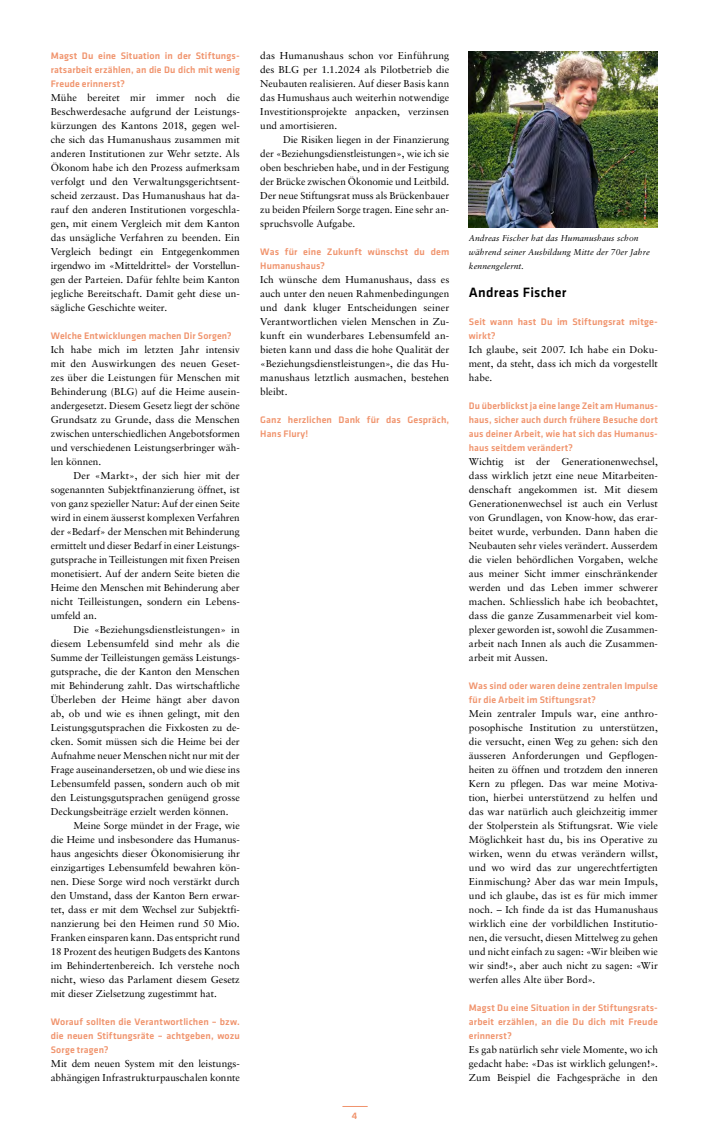
<style>
.page{position:relative;width:709px;height:1134px;background:#fff}
.page>*{position:absolute;margin:0;border:0;box-sizing:border-box;transform-origin:0 0}
.t1{font:500 14px "Klavika";letter-spacing:.02em;color:#000}
.t2{font:10px/14px "Sabon";color:#000;text-align:justify}
.t3{font:500 9.8px/14px "Klavika";letter-spacing:.01em;color:#f0936c;text-align:justify}
.t4{font:italic 8.5px/14px "Sabon";letter-spacing:.01em;color:#000}
</style>
<div class="page">
<svg style="left:342px;top:1106px;width:26px;height:1px"></svg>
<img style="left:469px;top:51px;width:189px;height:176px">
<p class="t3" style="left:51px;top:49px;width:190px">Magst Du eine Situation in der Stiftungs&shy;ratsarbeit erzählen, an die Du dich mit wenig Freude erinnerst?</p>
<p class="t2" style="left:51px;top:91px;width:190px">Mühe bereitet mir immer noch die Beschwerdesache aufgrund der Leistungs&shy;kürzungen des Kantons 2018, gegen wel&shy;che sich das Humanushaus zusammen mit anderen Institutionen zur Wehr setzte. Als Ökonom habe ich den Prozess aufmerksam verfolgt und den Verwaltungsgerichtsent&shy;scheid zerzaust. Das Humanushaus hat da&shy;rauf den anderen Institutionen vorgeschla&shy;gen, mit einem Vergleich mit dem Kanton das unsägliche Verfahren zu beenden. Ein Vergleich bedingt ein Entgegenkommen irgendwo im «Mitteldrittel» der Vorstellun&shy;gen der Parteien. Dafür fehlte beim Kanton jegliche Bereitschaft. Damit geht diese un&shy;sägliche Geschichte weiter.</p>
<p class="t3" style="left:51px;top:329px;width:182px">Welche Entwicklungen machen Dir Sorgen?</p>
<p class="t2" style="left:51px;top:343px;width:190px">Ich habe mich im letzten Jahr intensiv mit den Auswirkungen des neuen Geset&shy;zes über die Leistungen für Menschen mit Behinderung (BLG) auf die Heime ausein&shy;andergesetzt. Diesem Gesetz liegt der schöne Grundsatz zu Grunde, dass die Menschen zwischen unterschiedlichen Angebotsformen und verschiedenen Leistungserbringer wäh&shy;len können.</p>
<p class="t2" style="left:51px;top:469px;width:191px;text-indent:23px">Der «Markt», der sich hier mit der sogenannten Subjektfinanzierung öffnet, ist von ganz spezieller Natur: Auf der einen Seite wird in einem äusserst komplexen Verfahren der «Bedarf» der Menschen mit Behinderung ermittelt und dieser Bedarf in einer Leistungs&shy;gutsprache in Teilleistungen mit fixen Preisen monetisiert. Auf der andern Seite bieten die Heime den Menschen mit Behinderung aber nicht Teilleistungen, sondern ein Lebens&shy;umfeld an.</p>
<p class="t2" style="left:51px;top:623px;width:191px;text-indent:23px">Die «Beziehungsdienstleistungen» in diesem Lebensumfeld sind mehr als die Summe der Teilleistungen gemäss Leistungs&shy;gutsprache, die der Kanton den Menschen mit Behinderung zahlt. Das wirtschaftliche Überleben der Heime hängt aber davon ab, ob und wie es ihnen gelingt, mit den Leistungsgutsprachen die Fixkosten zu de&shy;cken. Somit müssen sich die Heime bei der Aufnahme neuer Menschen nicht nur mit der Frage auseinandersetzen, ob und wie diese ins Lebensumfeld passen, sondern auch ob mit den Leistungsgutsprachen genügend grosse Deckungsbeiträge erzielt werden können.</p>
<p class="t2" style="left:51px;top:819px;width:191px;text-indent:23px">Meine Sorge mündet in der Frage, wie die Heime und insbesondere das Humanus&shy;haus angesichts dieser Ökonomisierung ihr einzigartiges Lebensumfeld bewahren kön&shy;nen. Diese Sorge wird noch verstärkt durch den Umstand, dass der Kanton Bern erwar&shy;tet, dass er mit dem Wechsel zur Subjektfi&shy;nanzierung bei den Heimen rund 50 Mio.<br>Franken einsparen kann. Das entspricht rund 18 Prozent des heutigen Budgets des Kantons im Behindertenbereich. Ich verstehe noch nicht, wieso das Parlament diesem Gesetz mit dieser Zielsetzung zugestimmt hat.</p>
<p class="t3" style="left:51px;top:1015px;width:190px">Worauf sollten die Verantwortlichen – bzw. die neuen Stiftungsräte – achtgeben, wozu Sorge tragen?</p>
<p class="t2" style="left:51px;top:1057px;width:190px">Mit dem neuen System mit den leistungs&shy;abhängigen Infrastrukturpauschalen konnte</p>
<p class="t2" style="left:260px;top:49px;width:190px">das Humanushaus schon vor Einführung des BLG per 1.1.2024 als Pilotbetrieb die Neubauten realisieren. Auf dieser Basis kann das Humushaus auch weiterhin notwendige Investitionsprojekte anpacken, verzinsen und amortisieren.</p>
<p class="t2" style="left:260px;top:133px;width:190px;text-indent:23px">Die Risiken liegen in der Finanzierung der «Beziehungsdienstleistungen», wie ich sie oben beschrieben habe, und in der Festigung der Brücke zwischen Ökonomie und Leitbild.<br>Der neue Stiftungsrat muss als Brückenbauer zu beiden Pfeilern Sorge tragen. Eine sehr an&shy;spruchsvolle Aufgabe.</p>
<p class="t3" style="left:260px;top:245px;width:190px">Was für eine Zukunft wünschst du dem<br>Humanushaus?</p>
<p class="t2" style="left:260px;top:273px;width:190px">Ich wünsche dem Humanushaus, dass es auch unter den neuen Rahmenbedingungen und dank kluger Entscheidungen seiner Verantwortlichen vielen Menschen in Zu&shy;kunft ein wunderbares Lebensumfeld an&shy;bieten kann und dass die hohe Qualität der «Beziehungsdienstleistungen», die das Hu&shy;manushaus letztlich ausmachen, bestehen bleibt.</p>
<p class="t3" style="left:260px;top:413px;width:190px">Ganz herzlichen Dank für das Gespräch,<br>Hans Flury!</p>
<p class="t3" style="left:352px;top:1108px;width:7px">4</p>
<p class="t4" style="left:469px;top:231px;width:182px">Andreas Fischer hat das Humanushaus schon während seiner Ausbildung Mitte der 70er Jahre kennengelernt.</p>
<h1 class="t1" style="left:469px;top:283px;width:99px">Andreas Fischer</h1>
<p class="t3" style="left:469px;top:315px;width:190px">Seit wann hast Du im Stiftungsrat mitge&shy;wirkt?</p>
<p class="t2" style="left:469px;top:343px;width:190px">Ich glaube, seit 2007. Ich habe ein Doku&shy;ment, da steht, dass ich mich da vorgestellt habe.</p>
<p class="t3" style="left:469px;top:399px;width:190px">Du überblickst ja eine lange Zeit am Humanus&shy;haus, sicher auch durch frühere Besuche dort aus deiner Arbeit, wie hat sich das Humanus&shy;haus seitdem verändert?</p>
<p class="t2" style="left:469px;top:455px;width:190px">Wichtig ist der Generationenwechsel, dass wirklich jetzt eine neue Mitarbeiten&shy;denschaft angekommen ist. Mit diesem Generationenwechsel ist auch ein Verlust von Grundlagen, von Know-how, das erar&shy;beitet wurde, verbunden. Dann haben die Neubauten sehr vieles verändert. Ausserdem die vielen behördlichen Vorgaben, welche aus meiner Sicht immer einschränkender werden und das Leben immer schwerer machen. Schliesslich habe ich beobachtet, dass die ganze Zusammenarbeit viel kom&shy;plexer geworden ist, sowohl die Zusammen&shy;arbeit nach Innen als auch die Zusammen&shy;arbeit mit Aussen.</p>
<p class="t3" style="left:469px;top:679px;width:190px">Was sind oder waren deine zentralen Impulse für die Arbeit im Stiftungsrat?</p>
<p class="t2" style="left:469px;top:707px;width:190px">Mein zentraler Impuls war, eine anthro&shy;posophische Institution zu unterstützen, die versucht, einen Weg zu gehen: sich den äusseren Anforderungen und Gepflogen&shy;heiten zu öffnen und trotzdem den inneren Kern zu pflegen. Das war meine Motiva&shy;tion, hierbei unterstützend zu helfen und das war natürlich auch gleichzeitig immer der Stolperstein als Stiftungsrat. Wie viele Möglichkeit hast du, bis ins Operative zu wirken, wenn du etwas verändern willst, und wo wird das zur ungerechtfertigten Einmischung? Aber das war mein Impuls, und ich glaube, das ist es für mich immer noch. – Ich finde da ist das Humanushaus wirklich eine der vorbildlichen Institutio&shy;nen, die versucht, diesen Mittelweg zu gehen und nicht einfach zu sagen: «Wir bleiben wie wir sind!», aber auch nicht zu sagen: «Wir werfen alles Alte über Bord».</p>
<p class="t3" style="left:469px;top:1001px;width:190px">Magst Du eine Situation in der Stiftungsrats&shy;arbeit erzählen, an die Du dich mit Freude erinnerst?</p>
<p class="t2" style="left:469px;top:1043px;width:190px">Es gab natürlich sehr viele Momente, wo ich gedacht habe: «Das ist wirklich gelungen!».<br>Zum Beispiel die Fachgespräche in den</p>
</div>
